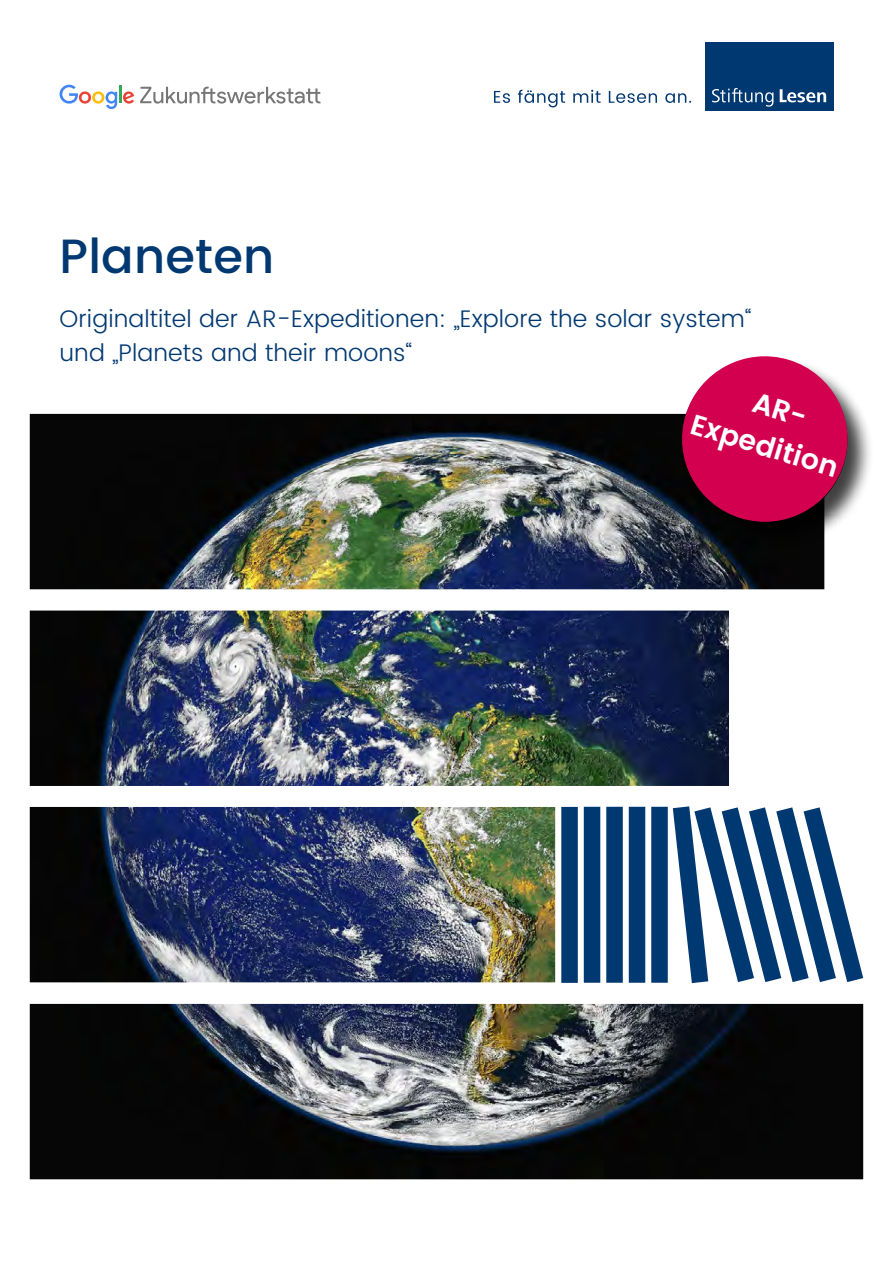
<style>
.page{position:relative;width:893px;height:1263px;background:#fff}
.page>*{position:absolute;margin:0;border:0;box-sizing:border-box;transform-origin:0 0}
.t1{font:500 48px "Poppins DE";letter-spacing:.005em;color:#003871}
.t2{font:600 28.5px/39px "Poppins DE";color:#fff;text-align:center}
.t3{font:300 24px/34.5px "Poppins DE";letter-spacing:.005em;color:#003871}
</style>
<div class="page">
<img style="left:30px;top:414px;width:833px;height:765px">
<svg style="left:494px;top:90px;width:197px;height:17px"></svg>
<div style="left:705px;top:43px;width:128px;height:68px;background:#003871"></div>
<svg style="left:712px;top:88px;width:114px;height:19px"></svg>
<svg style="left:60px;top:85px;width:57px;height:24px"></svg>
<hr style="left:119px;top:85px;width:3px;height:18px;background:#34a853">
<svg style="left:123px;top:91px;width:11px;height:13px"></svg>
<svg style="left:140px;top:87px;width:181px;height:17px"></svg>
<div style="left:561px;top:807px;width:17px;height:176px;background:#003871"></div>
<div style="left:680px;top:356px;width:194px;height:193px;background:#000;opacity:.75"></div>
<svg style="left:672px;top:356px;width:185px;height:177px;background:#b52b5f"></svg>
<h1 class="t1" style="left:60px;top:220px;width:216px">Planeten</h1>
<p class="t3" style="left:60px;top:302px;width:693px">Originaltitel der AR-Expeditionen: „Explore the solar system“ und „Planets and their moons“</p>
<p class="t2" style="left:708px;top:368px;width:154px;rotate:17deg">AR-<br>Expedition</p>
</div>
